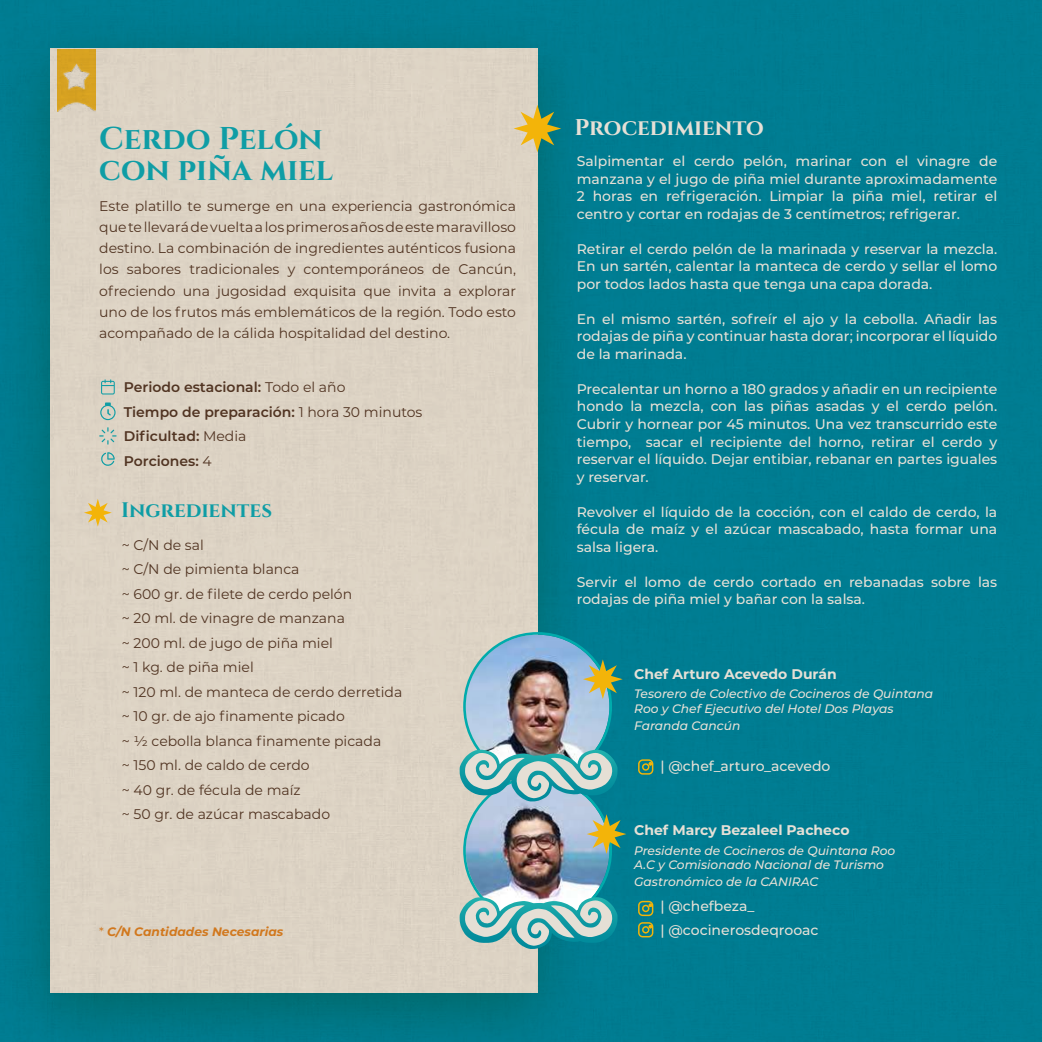
<style>
.page{position:relative;width:1042px;height:1042px;background:#fff}
.page>*{position:absolute;margin:0;border:0;box-sizing:border-box;transform-origin:0 0}
.t1{font:700 31.5px/31.5px "Cinzel";color:#0f9da5}
.t2{font:700 22.75px "Cinzel";color:#e6e0d6}
.t3{font:700 21px "Cinzel";letter-spacing:-.005em;color:#0f9da5}
.t4{font:500 14px/17.5px "Montserrat";color:#e6e0d6;text-align:justify}
.t5{font:14px/24.5px "Montserrat";color:#513422;text-align:justify}
.t6{font:600 14px/24.5px "Montserrat";color:#513422}
.t7{font:700 14px "Montserrat";color:#e6e0d6}
.t8{font:italic 500 12.25px/14.7px "Montserrat";color:#e6e0d6}
.t9{font:italic 700 12.25px "Montserrat";color:#d1781e}
.s1{font-weight:400}
.s2{font-weight:400;font-style:normal}
</style>
<div class="page">
<img style="left:0;top:0;width:1042px;height:1042px">
<img style="left:466px;top:635px;width:143px;height:143px;border-radius:72px">
<img style="left:466px;top:778px;width:143px;height:144px;border-radius:72px">
<svg style="left:84px;top:499px;width:28px;height:27px"></svg>
<img style="left:57px;top:49px;width:39px;height:63px">
<svg style="left:513px;top:105px;width:48px;height:47px;background:#9daa6f"></svg>
<svg style="left:583px;top:659px;width:40px;height:40px;background:#84a67e"></svg>
<svg style="left:587px;top:814px;width:39px;height:40px;background:#89a67b"></svg>
<svg style="left:638px;top:759px;width:15px;height:15px"></svg>
<svg style="left:638px;top:901px;width:15px;height:15px"></svg>
<svg style="left:638px;top:922px;width:15px;height:15px"></svg>
<svg style="left:459px;top:749px;width:158px;height:52px;background:#87bcbd"></svg>
<svg style="left:459px;top:897px;width:158px;height:52px;background:#86bebe"></svg>
<svg style="left:101px;top:379px;width:14px;height:15px"></svg>
<svg style="left:100px;top:402px;width:16px;height:18px"></svg>
<svg style="left:99px;top:427px;width:18px;height:18px"></svg>
<svg style="left:100px;top:452px;width:15px;height:14px"></svg>
<h1 class="t1" style="left:99px;top:124px;width:235px">Cerdo Pelón con piña miel</h1>
<p class="t5" style="left:99px;top:195px;width:418px;line-height:21px">Este platillo te sumerge en una experiencia gastronómica que te llevará de vuelta a los primeros años de este maravilloso destino. La combinación de ingredientes auténticos fusiona los sabores tradicionales y contemporáneos de Cancún, ofreciendo una jugosidad exquisita que invita a explorar uno de los frutos más emblemáticos de la región. Todo esto acompañado de la cálida hospitalidad del destino.</p>
<p class="t6" style="left:124px;top:374px;width:300px">Periodo estacional: <span class="s1">Todo el año<br></span>Tiempo de preparación: <span class="s1">1 hora 30 minutos<br></span>Dificultad: <span class="s1">Media<br></span>Porciones: <span class="s1">4</span></p>
<h3 class="t3" style="left:121px;top:497px;width:152px">Ingredientes</h3>
<p class="t5" style="left:122px;top:532px;width:282px;text-align:left">~ C/N de sal<br>~ C/N de pimienta blanca<br>~ 600 gr. de filete de cerdo pelón<br>~ 20 ml. de vinagre de manzana<br>~ 200 ml. de jugo de piña miel<br>~ 1 kg. de piña miel<br>~ 120 ml. de manteca de cerdo derretida ~ 10 gr. de ajo finamente picado<br>~ ½ cebolla blanca finamente picada<br>~ 150 ml. de caldo de cerdo<br>~ 40 gr. de fécula de maíz<br>~ 50 gr. de azúcar mascabado</p>
<p class="t9" style="left:99px;top:923px;width:186px"><span class="s2">*</span> C/N Cantidades Necesarias</p>
<h2 class="t2" style="left:574px;top:114px;width:191px">Procedimiento</h2>
<p class="t4" style="left:577px;top:152px;width:422px">Salpimentar el cerdo pelón, marinar con el vinagre de manzana y el jugo de piña miel durante aproximadamente 2 horas en refrigeración. Limpiar la piña miel, retirar el centro y cortar en rodajas de 3 centímetros; refrigerar.</p>
<p class="t4" style="left:577px;top:240px;width:422px">Retirar el cerdo pelón de la marinada y reservar la mezcla.<br>En un sartén, calentar la manteca de cerdo y sellar el lomo por todos lados hasta que tenga una capa dorada.</p>
<p class="t4" style="left:577px;top:310px;width:422px">En el mismo sartén, sofreír el ajo y la cebolla. Añadir las rodajas de piña y continuar hasta dorar; incorporar el líquido de la marinada.</p>
<p class="t4" style="left:577px;top:380px;width:422px">Precalentar un horno a 180 grados y añadir en un recipiente hondo la mezcla, con las piñas asadas y el cerdo pelón.<br>Cubrir y hornear por 45 minutos. Una vez transcurrido este tiempo, sacar el recipiente del horno, retirar el cerdo y reservar el líquido. Dejar entibiar, rebanar en partes iguales y reservar.</p>
<p class="t4" style="left:577px;top:502px;width:422px">Revolver el líquido de la cocción, con el caldo de cerdo, la fécula de maíz y el azúcar mascabado, hasta formar una salsa ligera.</p>
<p class="t4" style="left:577px;top:572px;width:422px">Servir el lomo de cerdo cortado en rebanadas sobre las rodajas de piña miel y bañar con la salsa.</p>
<p class="t7" style="left:634px;top:664px;width:204px">Chef Arturo Acevedo Durán</p>
<p class="t8" style="left:634px;top:686px;width:301px">Tesorero de Colectivo de Cocineros de Quintana<br>Roo y Chef Ejecutivo del Hotel Dos Playas</p>
<p class="t8" style="left:634px;top:718px;width:108px">Faranda Cancún</p>
<p class="t4" style="left:660px;top:757px;width:171px">| @chef_arturo_acevedo</p>
<p class="t7" style="left:634px;top:820px;width:217px">Chef Marcy Bezaleel Pacheco</p>
<p class="t8" style="left:634px;top:842px;width:263px">Presidente de Cocineros de Quintana Roo<br>A.C y Comisionado Nacional de Turismo</p>
<p class="t8" style="left:634px;top:874px;width:186px">Gastronómico de la CANIRAC</p>
<p class="t4" style="left:660px;top:893px;width:160px;line-height:24.5px">| @chefbeza_<br>| @cocinerosdeqrooac</p>
</div>
